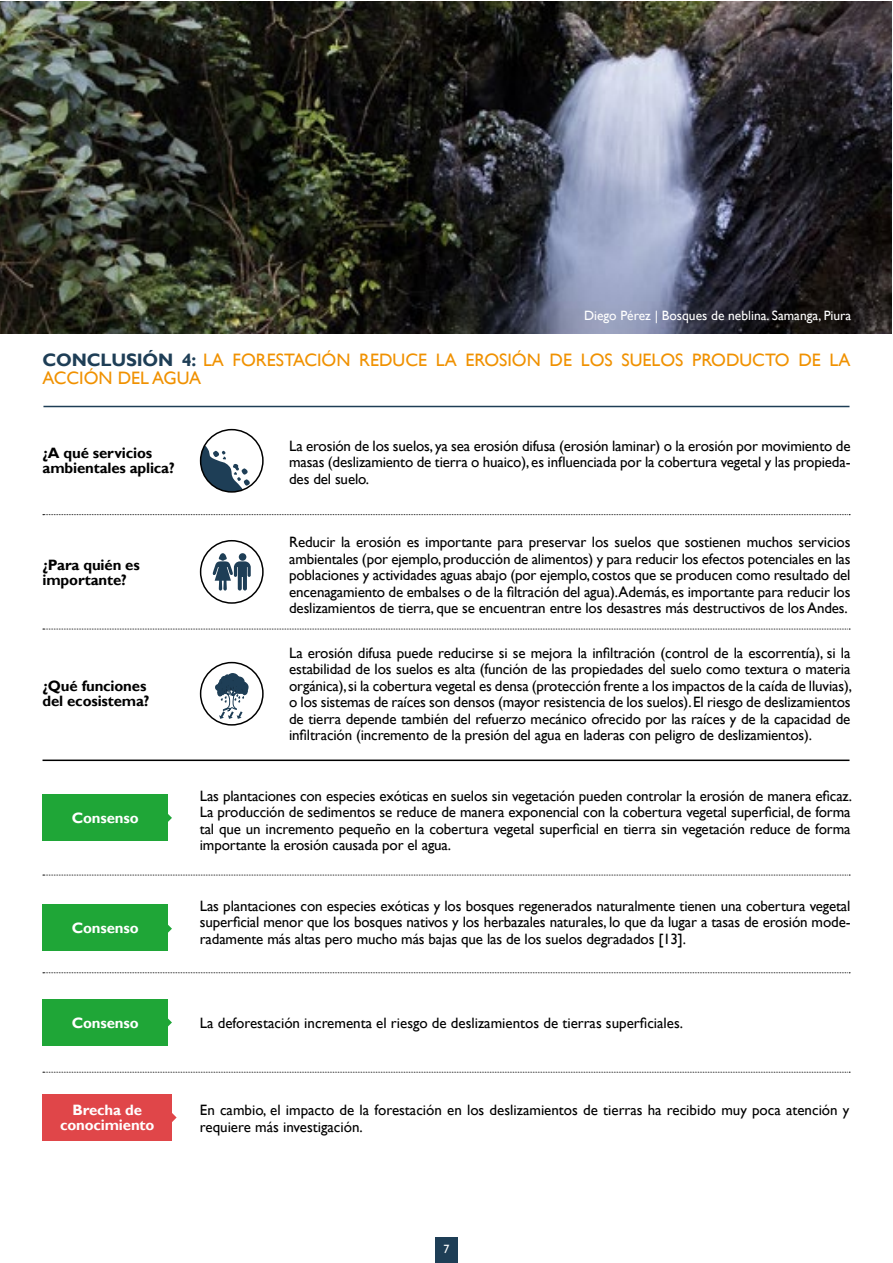
<style>
.page{position:relative;width:893px;height:1263px;background:#fff}
.page>*{position:absolute;margin:0;border:0;box-sizing:border-box;transform-origin:0 0}
.t1{font:18px/18px "Gill Sans";color:#f09100}
.t2{font:15px/16.5px "Gill Sans";letter-spacing:-.01em;color:#000;text-align:justify}
.t3{font:700 15px/15px "Gill Sans";letter-spacing:-.01em;color:#000}
.t4{font:700 15px/15px "Gill Sans";letter-spacing:-.01em;color:#fff;text-align:center}
.t5{font:13.5px "Gill Sans";color:#fff}
.t6{font:12px "Gill Sans";color:#fff}
.s1{font-weight:700;color:#1e3e56}
</style>
<div class="page">
<div style="left:435px;top:1237px;width:23px;height:26px;background:#1e3e56"></div>
<img style="left:0;top:2px;width:891px;height:331px">
<hr style="left:43px;top:406px;width:806px;height:1px;background:#1e3e56">
<hr style="left:43px;top:759px;width:806px;height:2px;background:#000">
<svg style="left:43px;top:875px;width:807px;height:1px"></svg>
<svg style="left:43px;top:972px;width:807px;height:1px"></svg>
<svg style="left:43px;top:1072px;width:807px;height:1px"></svg>
<div style="left:43px;top:794px;width:125px;height:47px;background:#1fa637"></div>
<svg style="left:168px;top:814px;width:4px;height:8px"></svg>
<div style="left:43px;top:904px;width:125px;height:47px;background:#1fa637"></div>
<svg style="left:168px;top:925px;width:4px;height:8px"></svg>
<div style="left:43px;top:999px;width:125px;height:47px;background:#1fa637"></div>
<svg style="left:168px;top:1018px;width:4px;height:9px"></svg>
<svg style="left:213px;top:553px;width:38px;height:37px"></svg>
<div style="left:200px;top:540px;width:64px;height:64px;border:2px solid #000;border-radius:50%"></div>
<svg style="left:215px;top:673px;width:34px;height:46px"></svg>
<div style="left:200px;top:662px;width:64px;height:64px;border:2px solid #000;border-radius:50%"></div>
<svg style="left:43px;top:629px;width:807px;height:1px"></svg>
<svg style="left:43px;top:514px;width:807px;height:1px"></svg>
<svg style="left:201px;top:442px;width:49px;height:49px"></svg>
<div style="left:200px;top:429px;width:64px;height:64px;border:2px solid #000;border-radius:50%"></div>
<div style="left:43px;top:1094px;width:129px;height:47px;background:#e04649"></div>
<svg style="left:172px;top:1113px;width:5px;height:9px"></svg>
<p class="t5" style="left:584px;top:308px;width:269px">Diego Pérez | Bosques de neblina. Samanga, Piura</p>
<p class="t1" style="left:43px;top:351px;width:809px"><span class="s1">CONCLUSIÓN 4:</span> LA FORESTACIÓN REDUCE LA EROSIÓN DE LOS SUELOS PRODUCTO DE LA<br>ACCIÓN DEL AGUA</p>
<p class="t3" style="left:43px;top:446px;width:134px">¿A qué servicios ambientales aplica?</p>
<p class="t2" style="left:289px;top:438px;width:563px">La erosión de los suelos, ya sea erosión difusa (erosión laminar) o la erosión por movimiento de masas (deslizamiento de tierra o huaico), es influenciada por la cobertura vegetal y las propieda&shy;des del suelo.</p>
<p class="t3" style="left:43px;top:557px;width:99px">¿Para quién es importante?</p>
<p class="t3" style="left:43px;top:679px;width:109px">¿Qué funciones del ecosistema?</p>
<p class="t4" style="left:72px;top:811px;width:68px">Consenso</p>
<p class="t4" style="left:72px;top:921px;width:68px">Consenso</p>
<p class="t2" style="left:289px;top:534px;width:563px">Reducir la erosión es importante para preservar los suelos que sostienen muchos servicios ambientales (por ejemplo, producción de alimentos) y para reducir los efectos potenciales en las poblaciones y actividades aguas abajo (por ejemplo, costos que se producen como resultado del encenagamiento de embalses o de la filtración del agua).Además, es importante para reducir los deslizamientos de tierra, que se encuentran entre los desastres más destructivos de los Andes.</p>
<p class="t2" style="left:289px;top:645px;width:564px">La erosión difusa puede reducirse si se mejora la infiltración (control de la escorrentía), si la estabilidad de los suelos es alta (función de las propiedades del suelo como textura o materia orgánica), si la cobertura vegetal es densa (protección frente a los impactos de la caída de lluvias), o los sistemas de raíces son densos (mayor resistencia de los suelos). El riesgo de deslizamientos de tierra depende también del refuerzo mecánico ofrecido por las raíces y de la capacidad de infiltración (incremento de la presión del agua en laderas con peligro de deslizamientos).</p>
<p class="t2" style="left:200px;top:787px;width:654px">Las plantaciones con especies exóticas en suelos sin vegetación pueden controlar la erosión de manera eficaz.<br>La producción de sedimentos se reduce de manera exponencial con la cobertura vegetal superficial, de forma tal que un incremento pequeño en la cobertura vegetal superficial en tierra sin vegetación reduce de forma importante la erosión causada por el agua.</p>
<p class="t2" style="left:200px;top:898px;width:652px">Las plantaciones con especies exóticas y los bosques regenerados naturalmente tienen una cobertura vegetal superficial menor que los bosques nativos y los herbazales naturales, lo que da lugar a tasas de erosión mode&shy;radamente más altas pero mucho más bajas que las de los suelos degradados [13].</p>
<p class="t4" style="left:72px;top:1015px;width:68px">Consenso</p>
<p class="t2" style="left:200px;top:1015px;width:485px">La deforestación incrementa el riesgo de deslizamientos de tierras superficiales.</p>
<p class="t4" style="left:60px;top:1103px;width:96px">Brecha de conocimiento</p>
<p class="t2" style="left:200px;top:1102px;width:651px">En cambio, el impacto de la forestación en los deslizamientos de tierras ha recibido muy poca atención y requiere más investigación.</p>
<p class="t6" style="left:443px;top:1242px;width:7px">7</p>
</div>
